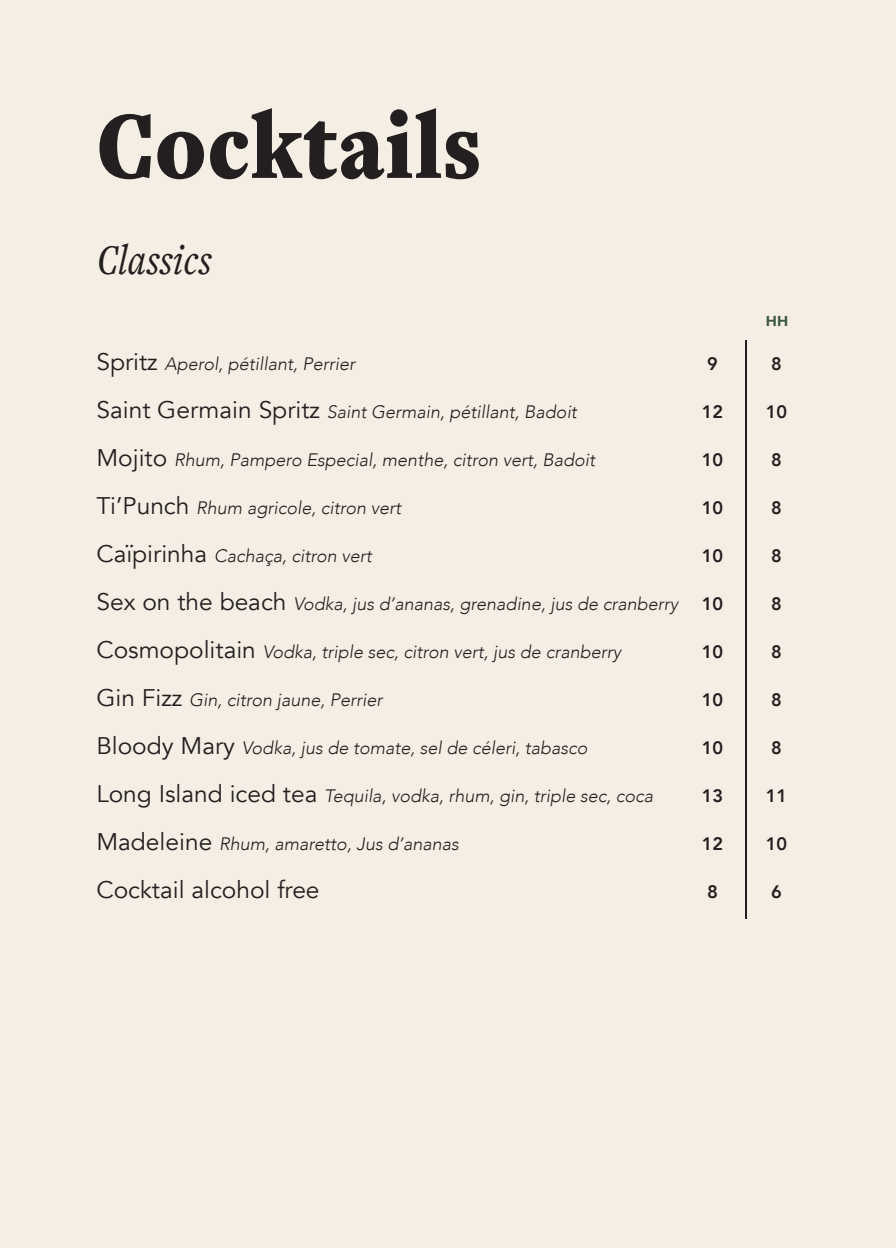
<style>
.page{position:relative;width:896px;height:1248px;background:#fff}
.page>*{position:absolute;margin:0;border:0;box-sizing:border-box;transform-origin:0 0}
.t1{font:900 100px "Freight Text Cmp Pro";color:#231f20}
.t2{font:italic 44px "Freight Text Cmp Pro";color:#231f20}
.t3{font:24px "Avenir";color:#231f20}
.t4{font:italic 300 18px "Avenir";color:#231f20}
.t5{font:800 18px "Avenir";color:#231f20}
.t6{font:700 14.6px "Runda";color:#3c593f}
.s1{font-weight:400;font-style:normal;font-size:24px}
</style>
<div class="page">
<div style="left:0;top:0;width:896px;height:1247px;background:#f5eee4"></div>
<hr style="left:746px;top:340px;width:1px;height:578px;background:#231f20">
<p class="t1" style="left:96px;top:83px;width:387px">Cocktails</p>
<p class="t2" style="left:96px;top:232px;width:116px">Classics</p>
<p class="t6" style="left:766px;top:312px;width:24px">HH</p>
<p class="t4" style="left:96px;top:353px;width:260px"><span class="s1">Spritz</span> Aperol, pétillant, Perrier</p>
<p class="t5" style="left:707px;top:350px;width:12px">9</p>
<p class="t5" style="left:771px;top:350px;width:12px">8</p>
<p class="t4" style="left:96px;top:401px;width:482px"><span class="s1">Saint Germain Spritz</span> Saint Germain, pétillant, Badoit</p>
<p class="t5" style="left:702px;top:398px;width:23px">12</p>
<p class="t5" style="left:766px;top:398px;width:23px">10</p>
<p class="t4" style="left:96px;top:449px;width:500px"><span class="s1">Mojito</span> Rhum, Pampero Especial, menthe, citron vert, Badoit</p>
<p class="t5" style="left:702px;top:446px;width:23px">10</p>
<p class="t5" style="left:771px;top:446px;width:12px">8</p>
<p class="t4" style="left:96px;top:497px;width:306px"><span class="s1">Ti’Punch</span> Rhum agricole, citron vert</p>
<p class="t5" style="left:702px;top:494px;width:23px">10</p>
<p class="t5" style="left:771px;top:494px;width:12px">8</p>
<p class="t4" style="left:96px;top:545px;width:277px"><span class="s1">Caïpirinha</span> Cachaça, citron vert</p>
<p class="t5" style="left:702px;top:542px;width:23px">10</p>
<p class="t5" style="left:771px;top:542px;width:12px">8</p>
<p class="t4" style="left:96px;top:593px;width:583px"><span class="s1">Sex on the beach</span> Vodka, jus d’ananas, grenadine, jus de cranberry</p>
<p class="t5" style="left:702px;top:590px;width:23px">10</p>
<p class="t5" style="left:771px;top:590px;width:12px">8</p>
<p class="t4" style="left:96px;top:641px;width:526px"><span class="s1">Cosmopolitain</span> Vodka, triple sec, citron vert, jus de cranberry</p>
<p class="t5" style="left:702px;top:638px;width:23px">10</p>
<p class="t5" style="left:771px;top:638px;width:12px">8</p>
<p class="t4" style="left:96px;top:689px;width:288px"><span class="s1">Gin Fizz</span> Gin, citron jaune, Perrier</p>
<p class="t5" style="left:702px;top:686px;width:23px">10</p>
<p class="t5" style="left:771px;top:686px;width:12px">8</p>
<p class="t4" style="left:96px;top:737px;width:493px"><span class="s1">Bloody Mary</span> Vodka, jus de tomate, sel de céleri, tabasco</p>
<p class="t5" style="left:702px;top:734px;width:23px">10</p>
<p class="t5" style="left:771px;top:734px;width:12px">8</p>
<p class="t4" style="left:96px;top:785px;width:558px"><span class="s1">Long Island iced tea</span> Tequila, vodka, rhum, gin, triple sec, coca</p>
<p class="t5" style="left:702px;top:782px;width:23px">13</p>
<p class="t5" style="left:766px;top:782px;width:23px">11</p>
<p class="t4" style="left:96px;top:833px;width:364px"><span class="s1">Madeleine</span> Rhum, amaretto, Jus d’ananas</p>
<p class="t5" style="left:702px;top:830px;width:23px">12</p>
<p class="t5" style="left:766px;top:830px;width:23px">10</p>
<p class="t3" style="left:96px;top:875px;width:225px">Cocktail alcohol free</p>
<p class="t5" style="left:707px;top:878px;width:12px">8</p>
<p class="t5" style="left:771px;top:878px;width:12px">6</p>
</div>
